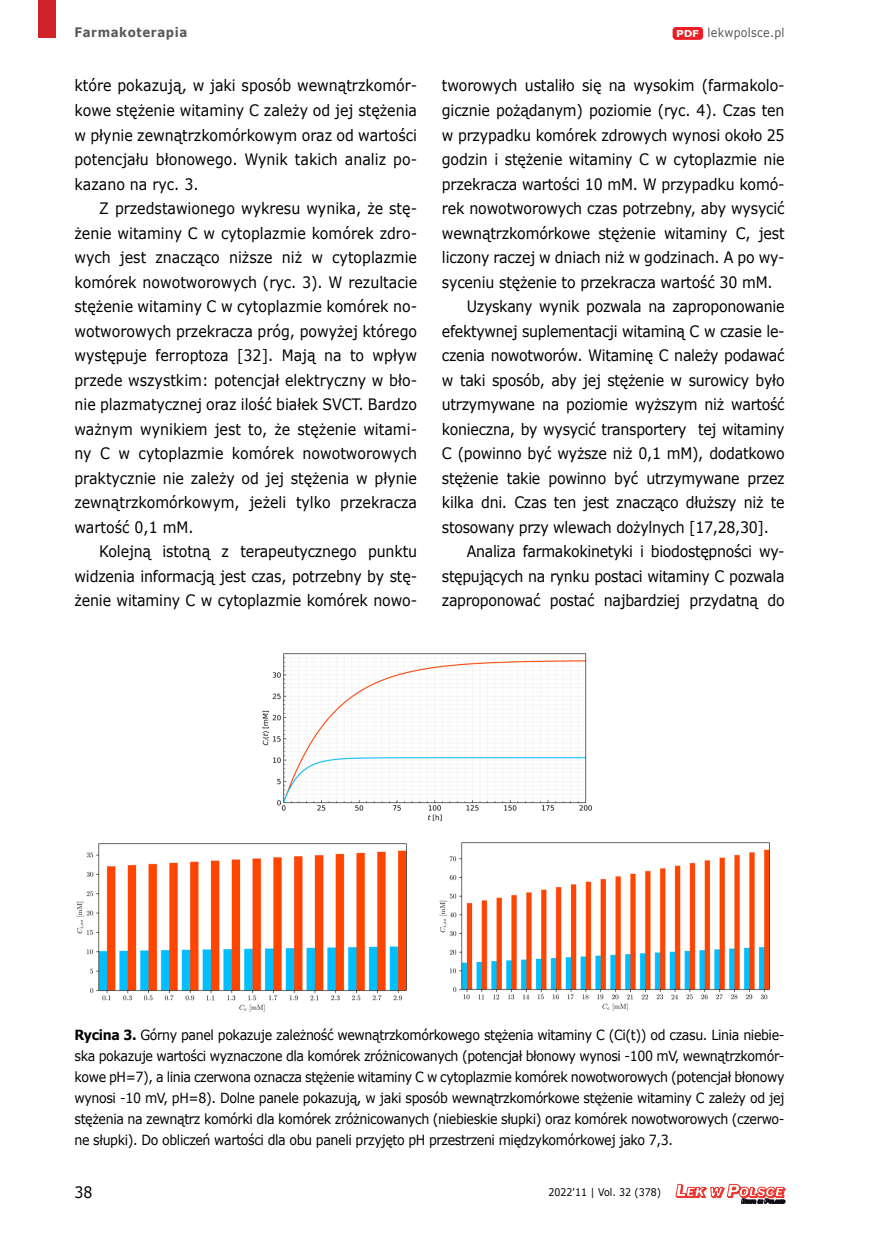
<style>
.page{position:relative;width:874px;height:1241px;background:#fff}
.page>*{position:absolute;margin:0;border:0;box-sizing:border-box;transform-origin:0 0}
.t1{font:15.75px/24.5px "Verdana";letter-spacing:-.02em;color:#000;text-align:justify;scale:.9 1}
.t2{font:14px/21px "Verdana";letter-spacing:-.03em;color:#000;text-align:justify;scale:.9 1}
.t3{font:700 13.12px "Verdana";letter-spacing:.05em;color:#58595b;scale:.9 1}
.t4{font:12.25px "Verdana";letter-spacing:.025em;color:#58595b;scale:.9 1}
.t5{font:10.5px "Verdana";color:#000;scale:.9 1}
.s1{font-weight:700;font-size:9.45px;color:#fff}
.s2{font-weight:700}
</style>
<div class="page">
<div style="left:38px;top:0;width:17px;height:38px;background:#d2232a"></div>
<div style="left:672px;top:27px;width:30px;height:13px;background:#ed1d24;border-radius:3px"></div>
<svg style="left:675px;top:1183px;width:110px;height:20px"></svg>
<img style="left:76px;top:843px;width:331px;height:169px">
<img style="left:439px;top:842px;width:331px;height:169px">
<img style="left:262px;top:653px;width:330px;height:169px">
<p class="t3" style="left:74px;top:23px;width:127px">Farmakoterapia</p>
<p class="t4" style="left:676px;top:24px;width:122px"><span class="s1">PDF</span> lekwpolsce.pl</p>
<p class="t1" style="left:74px;top:73px;width:382px">które pokazują, w jaki sposób wewnątrzkomór&shy;kowe stężenie witaminy C zależy od jej stężenia w płynie zewnątrzkomórkowym oraz od wartości potencjału błonowego. Wynik takich analiz po&shy;kazano na ryc. 3.</p>
<p class="t1" style="left:74px;top:196px;width:382px;text-indent:25px">Z przedstawionego wykresu wynika, że stę&shy;żenie witaminy C w cytoplazmie komórek zdro&shy;wych jest znacząco niższe niż w cytoplazmie komórek nowotworowych (ryc. 3). W rezultacie stężenie witaminy C w cytoplazmie komórek no&shy;wotworowych przekracza próg, powyżej którego występuje ferroptoza [32]. Mają na to wpływ przede wszystkim: potencjał elektryczny w bło&shy;nie plazmatycznej oraz ilość białek SVCT. Bardzo ważnym wynikiem jest to, że stężenie witami&shy;ny C w cytoplazmie komórek nowotworowych praktycznie nie zależy od jej stężenia w płynie zewnątrzkomórkowym, jeżeli tylko przekracza wartość 0,1 mM.</p>
<p class="t1" style="left:74px;top:539px;width:382px;text-indent:25px">Kolejną istotną z terapeutycznego punktu widzenia informacją jest czas, potrzebny by stę&shy;żenie witaminy C w cytoplazmie komórek nowo-</p>
<p class="t1" style="left:441px;top:73px;width:382px">tworowych ustaliło się na wysokim (farmakolo-</p>
<p class="t1" style="left:441px;top:98px;width:382px">gicznie pożądanym) poziomie (ryc. 4). Czas ten</p>
<p class="t1" style="left:441px;top:122px;width:382px">w przypadku komórek zdrowych wynosi około 25</p>
<p class="t1" style="left:441px;top:147px;width:382px">godzin i stężenie witaminy C w cytoplazmie nie</p>
<p class="t1" style="left:441px;top:171px;width:382px">przekracza wartości 10 mM. W przypadku komó-</p>
<p class="t1" style="left:441px;top:196px;width:382px">rek nowotworowych czas potrzebny, aby wysycić</p>
<p class="t1" style="left:441px;top:220px;width:382px">wewnątrzkomórkowe stężenie witaminy C, jest</p>
<p class="t1" style="left:441px;top:245px;width:382px">liczony raczej w dniach niż w godzinach. A po wy-</p>
<p class="t1" style="left:441px;top:269px;width:369px">syceniu stężenie to przekracza wartość 30 mM.</p>
<p class="t1" style="left:466px;top:294px;width:354px">Uzyskany wynik pozwala na zaproponowanie</p>
<p class="t1" style="left:441px;top:318px;width:382px">efektywnej suplementacji witaminą C w czasie le-</p>
<p class="t1" style="left:441px;top:343px;width:382px">czenia nowotworów. Witaminę C należy podawać</p>
<p class="t1" style="left:441px;top:367px;width:382px">w taki sposób, aby jej stężenie w surowicy było</p>
<p class="t1" style="left:441px;top:392px;width:382px">utrzymywane na poziomie wyższym niż wartość</p>
<p class="t1" style="left:441px;top:416px;width:382px">konieczna, by wysycić transportery tej witaminy</p>
<p class="t1" style="left:441px;top:441px;width:382px">C (powinno być wyższe niż 0,1 mM), dodatkowo</p>
<p class="t1" style="left:441px;top:465px;width:382px">stężenie takie powinno być utrzymywane przez</p>
<p class="t1" style="left:441px;top:490px;width:382px">kilka dni. Czas ten jest znacząco dłuższy niż te</p>
<p class="t1" style="left:441px;top:514px;width:364px">stosowany przy wlewach dożylnych [17,28,30].</p>
<p class="t1" style="left:466px;top:539px;width:354px">Analiza farmakokinetyki i biodostępności wy-</p>
<p class="t1" style="left:441px;top:563px;width:382px">stępujących na rynku postaci witaminy C pozwala</p>
<p class="t1" style="left:441px;top:588px;width:382px">zaproponować postać najbardziej przydatną do</p>
<p class="t2" style="left:74px;top:1023px;width:790px"><span class="s2">Rycina 3.</span> Górny panel pokazuje zależność wewnątrzkomórkowego stężenia witaminy C (Ci(t)) od czasu. Linia niebie&shy;ska pokazuje wartości wyznaczone dla komórek zróżnicowanych (potencjał błonowy wynosi -100 mV, wewnątrzkomór&shy;kowe pH=7), a linia czerwona oznacza stężenie witaminy C w cytoplazmie komórek nowotworowych (potencjał błonowy wynosi -10 mV, pH=8). Dolne panele pokazują, w jaki sposób wewnątrzkomórkowe stężenie witaminy C zależy od jej stężenia na zewnątrz komórki dla komórek zróżnicowanych (niebieskie słupki) oraz komórek nowotworowych (czerwo&shy;ne słupki). Do obliczeń wartości dla obu paneli przyjęto pH przestrzeni międzykomórkowej jako 7,3.</p>
<p class="t1" style="left:74px;top:1179px;width:22px">38</p>
<p class="t5" style="left:548px;top:1184px;width:127px">2022'11 | Vol. 32 (378)</p>
</div>
